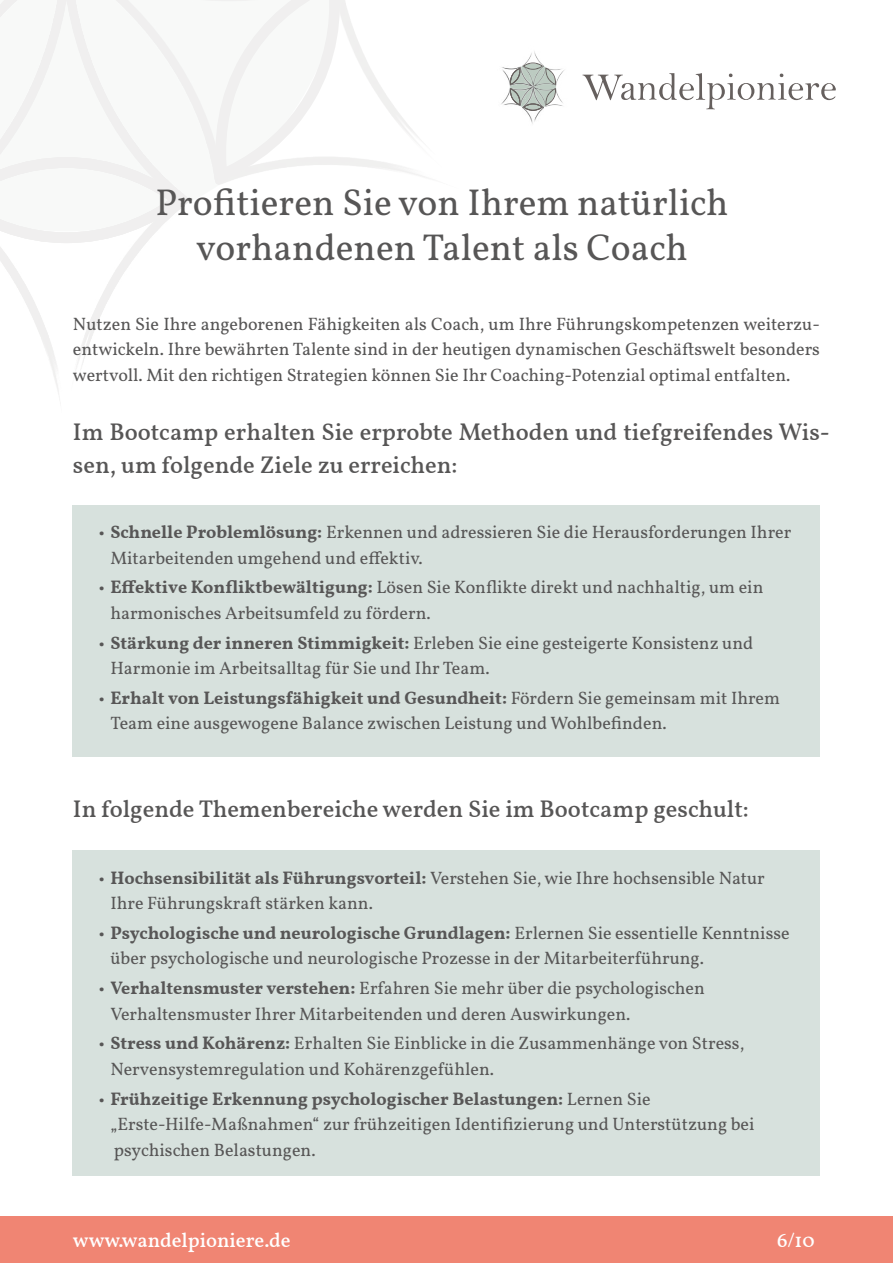
<style>
.page{position:relative;width:893px;height:1263px;background:#fff}
.page>*{position:absolute;margin:0;border:0;box-sizing:border-box;transform-origin:0 0}
.t1{font:37.5px/45px "Vollkorn";color:#575656;text-align:center}
.t2{font:500 24px/33px "Vollkorn";color:#575656}
.t3{font:500 20.25px "Vollkorn";color:#fff}
.t4{font:18px/25.5px "Vollkorn";color:#575656}
.s1{font-weight:700}
</style>
<div class="page">
<div style="left:0;top:1216px;width:893px;height:47px;background:#f08573"></div>
<img style="left:526px;top:51px;width:14px;height:11px">
<img style="left:526px;top:111px;width:15px;height:13px">
<img style="left:501px;top:69px;width:63px;height:37px">
<img style="left:501px;top:67px;width:9px;height:20px">
<svg style="left:510px;top:62px;width:46px;height:49px"></svg>
<svg style="left:582px;top:73px;width:254px;height:36px"></svg>
<svg style="left:0;top:201px;width:187px;height:42px"></svg>
<svg style="left:211px;top:0;width:133px;height:182px"></svg>
<div style="left:73px;top:505px;width:747px;height:252px;background:#d7e1dd"></div>
<div style="left:73px;top:850px;width:747px;height:326px;background:#d7e1dd"></div>
<h1 class="t1" style="left:155px;top:178px;width:574px">Profitieren Sie von Ihrem natürlich vorhandenen Talent als Coach</h1>
<p class="t4" style="left:73px;top:310px;width:748px;text-align:justify">Nutzen Sie Ihre angeborenen Fähigkeiten als Coach, um Ihre Führungskompetenzen weiterzu&shy;entwickeln. Ihre bewährten Talente sind in der heutigen dynamischen Geschäftswelt besonders wertvoll. Mit den richtigen Strategien können Sie Ihr Coaching-Potenzial optimal entfalten.</p>
<h2 class="t2" style="left:73px;top:414px;width:758px">Im Bootcamp erhalten Sie erprobte Methoden und tiefgreifendes Wis&shy;sen, um folgende Ziele zu erreichen:</h2>
<p class="t4" style="left:110px;top:518px;width:682px;text-indent:-14px">∙ <span class="s1">Schnelle Problemlösung:</span> Erkennen und adressieren Sie die Herausforderungen Ihrer<br>Mitarbeitenden umgehend und effektiv.</p>
<p class="t4" style="left:110px;top:573px;width:655px;text-indent:-14px">∙ <span class="s1">Effektive Konfliktbewältigung:</span> Lösen Sie Konflikte direkt und nachhaltig, um ein harmonisches Arbeitsumfeld zu fördern.</p>
<p class="t4" style="left:110px;top:629px;width:644px;text-indent:-14px">∙ <span class="s1">Stärkung der inneren Stimmigkeit:</span> Erleben Sie eine gesteigerte Konsistenz und<br>Harmonie im Arbeitsalltag für Sie und Ihr Team.</p>
<p class="t4" style="left:110px;top:684px;width:671px;text-indent:-14px">∙ <span class="s1">Erhalt von Leistungsfähigkeit und Gesundheit:</span> Fördern Sie gemeinsam mit Ihrem<br>Team eine ausgewogene Balance zwischen Leistung und Wohlbefinden.</p>
<h2 class="t2" style="left:73px;top:791px;width:677px">In folgende Themenbereiche werden Sie im Bootcamp geschult:</h2>
<p class="t4" style="left:110px;top:863px;width:656px;text-indent:-14px">∙ <span class="s1">Hochsensibilität als Führungsvorteil:</span> Verstehen Sie, wie Ihre hochsensible Natur<br>Ihre Führungskraft stärken kann.</p>
<p class="t4" style="left:110px;top:919px;width:681px;text-indent:-14px">∙ <span class="s1">Psychologische und neurologische Grundlagen:</span> Erlernen Sie essentielle Kenntnisse über psychologische und neurologische Prozesse in der Mitarbeiterführung.</p>
<p class="t4" style="left:110px;top:974px;width:596px;text-indent:-14px">∙ <span class="s1">Verhaltensmuster verstehen:</span> Erfahren Sie mehr über die psychologischen<br>Verhaltensmuster Ihrer Mitarbeitenden und deren Auswirkungen.</p>
<p class="t4" style="left:110px;top:1029px;width:635px;text-indent:-14px">∙ <span class="s1">Stress und Kohärenz:</span> Erhalten Sie Einblicke in die Zusammenhänge von Stress,<br>Nervensystemregulation und Kohärenzgefühlen.</p>
<p class="t4" style="left:110px;top:1085px;width:646px;text-indent:-14px">∙ <span class="s1">Frühzeitige Erkennung psychologischer Belastungen:</span> Lernen Sie „Erste-Hilfe-Maßnahmen“ zur frühzeitigen Identifizierung und Unterstützung bei psychischen Belastungen.</p>
<p class="t3" style="left:73px;top:1225px;width:219px">www.wandelpioniere.de</p>
<p class="t3" style="left:777px;top:1225px;width:39px">6/10</p>
</div>
